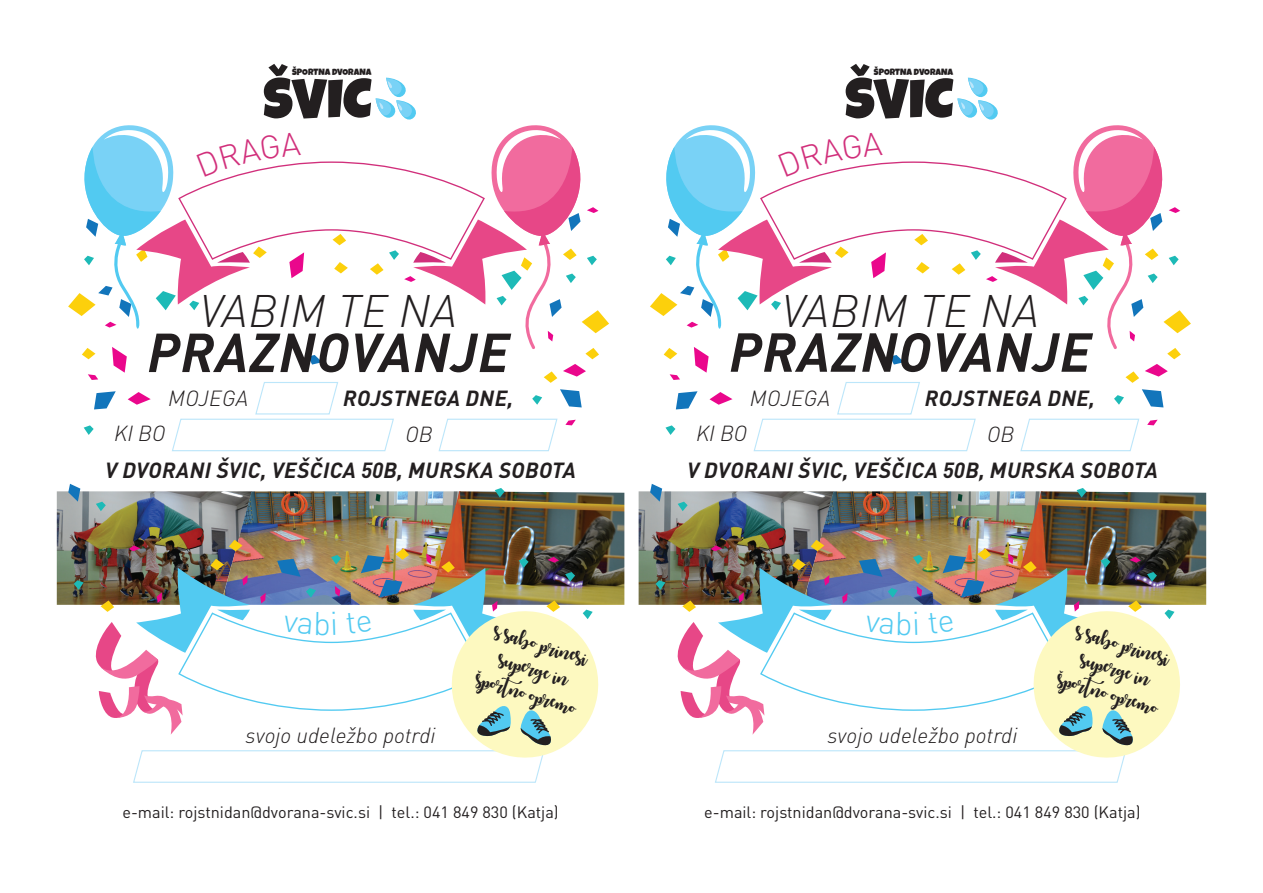
<style>
.page{position:relative;width:1263px;height:893px;background:#fff}
.page>*{position:absolute;margin:0;border:0;box-sizing:border-box;transform-origin:0 0}
.t1{font:56.1px "Luckiest Guy";letter-spacing:-.005em;color:#231f20}
.t2{font:italic 700 54px "DIN Pro";letter-spacing:.02em;color:#231f20}
.t3{font:italic 300 45px "DIN Pro";letter-spacing:.02em;color:#231f20}
.t4{font:italic 700 21.6px "DIN Pro";letter-spacing:.02em;color:#231f20}
.t5{font:italic 300 21.6px "DIN Pro";color:#231f20}
.t6{font:16.95px/25.5px "Autumnin November";color:#231f20;text-align:center}
.t7{font:16.2px "DIN Pro";color:#231f20}
.t8{font:9px "Luckiest Guy";color:#231f20}
</style>
<div class="page">
<img style="left:57px;top:491px;width:164px;height:114px">
<img style="left:221px;top:491px;width:208px;height:49px">
<img style="left:429px;top:491px;width:195px;height:114px">
<svg style="left:74px;top:580px;width:10px;height:10px"></svg>
<svg style="left:68px;top:484px;width:12px;height:18px"></svg>
<svg style="left:96px;top:502px;width:10px;height:9px"></svg>
<svg style="left:495px;top:488px;width:10px;height:9px"></svg>
<img style="left:639px;top:491px;width:163px;height:114px">
<img style="left:802px;top:491px;width:208px;height:49px">
<img style="left:1010px;top:491px;width:196px;height:114px">
<svg style="left:655px;top:580px;width:10px;height:10px"></svg>
<svg style="left:650px;top:484px;width:12px;height:18px"></svg>
<svg style="left:678px;top:502px;width:10px;height:9px"></svg>
<svg style="left:1076px;top:488px;width:10px;height:9px"></svg>
<svg style="left:68px;top:78px;width:541px;height:374px"></svg>
<img style="left:91px;top:540px;width:513px;height:243px">
<svg style="left:650px;top:78px;width:541px;height:374px"></svg>
<img style="left:673px;top:540px;width:512px;height:243px">
<h1 class="t1" style="left:263px;top:62px;width:110px">ŠVIC</h1>
<p class="t8" style="left:292px;top:66px;width:81px">ŠPORTNA DVORANA</p>
<h1 class="t1" style="left:845px;top:62px;width:110px">ŠVIC</h1>
<p class="t8" style="left:874px;top:66px;width:81px">ŠPORTNA DVORANA</p>
<h3 class="t3" style="left:200px;top:276px;width:259px">VABIM TE NA</h3>
<h2 class="t2" style="left:147px;top:308px;width:363px">PRAZNOVANJE</h2>
<h3 class="t3" style="left:781px;top:276px;width:259px">VABIM TE NA</h3>
<h2 class="t2" style="left:729px;top:308px;width:363px">PRAZNOVANJE</h2>
<h3 class="t5" style="left:168px;top:382px;width:82px">MOJEGA</h3>
<h3 class="t4" style="left:343px;top:380px;width:172px">ROJSTNEGA DNE,</h3>
<h3 class="t5" style="left:750px;top:382px;width:82px">MOJEGA</h3>
<h3 class="t4" style="left:925px;top:380px;width:172px">ROJSTNEGA DNE,</h3>
<h3 class="t5" style="left:114px;top:416px;width:53px">KI BO</h3>
<h3 class="t5" style="left:405px;top:418px;width:29px">OB</h3>
<h3 class="t5" style="left:696px;top:416px;width:53px">KI BO</h3>
<h3 class="t5" style="left:987px;top:418px;width:29px">OB</h3>
<h3 class="t4" style="left:105px;top:452px;width:472px">V DVORANI ŠVIC, VEŠČICA 50B, MURSKA SOBOTA</h3>
<h3 class="t4" style="left:687px;top:452px;width:472px">V DVORANI ŠVIC, VEŠČICA 50B, MURSKA SOBOTA</h3>
<p class="t6" style="left:496px;top:617px;width:105px;rotate:17deg">s sabo prinesi superge in športno opremo</p>
<p class="t6" style="left:1077px;top:617px;width:105px;rotate:17deg">s sabo prinesi superge in športno opremo</p>
<h3 class="t5" style="left:246px;top:719px;width:191px">svojo udeležbo potrdi</h3>
<h3 class="t5" style="left:827px;top:719px;width:191px">svojo udeležbo potrdi</h3>
<p class="t7" style="left:122px;top:799px;width:438px">e-mail: rojstnidan@dvorana-svic.si | tel.: 041 849 830 (Katja)</p>
<p class="t7" style="left:704px;top:799px;width:438px">e-mail: rojstnidan@dvorana-svic.si | tel.: 041 849 830 (Katja)</p>
</div>
